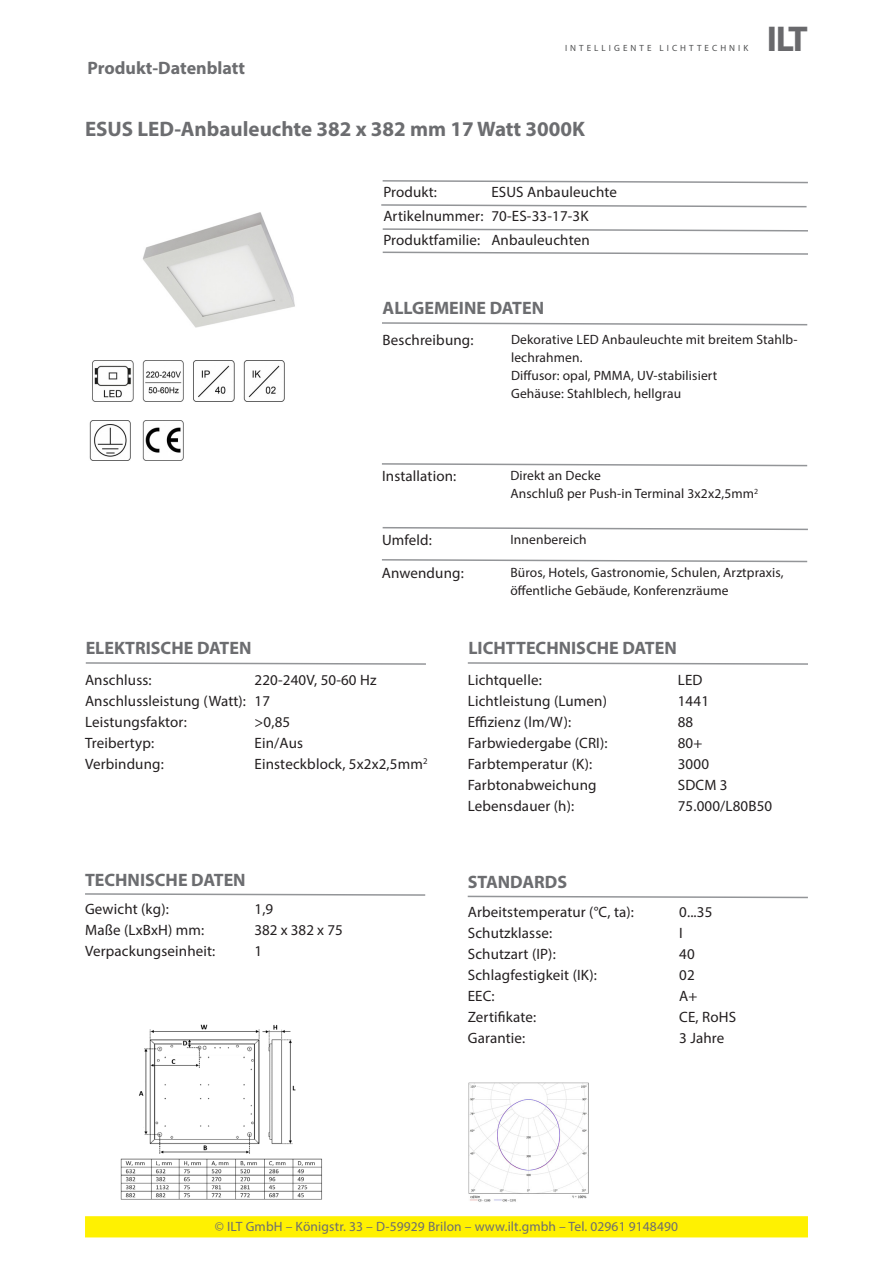
<style>
.page{position:relative;width:893px;height:1263px;background:#fff}
.page>*{position:absolute;margin:0;border:0;box-sizing:border-box;transform-origin:0 0}
.t1{font:700 36px "Myriad Pro";color:#69696c}
.Titel{font:700 21px "Myriad Pro";color:#6c6d70}
.Überschrift{font:700 18px "Myriad Pro";color:#6c6d70}
.Fließtext{font:15px "Myriad Pro";letter-spacing:.01em;color:#231f20}
.Fließtext-2{font:13.5px/18px "Myriad Pro";letter-spacing:.01em;color:#231f20}
.t2{font:13.5px "Myriad Pro";letter-spacing:.01em;color:#6c6d70}
.t3{font:9px "Myriad Pro";letter-spacing:.34em;color:#4e4f50}
</style>
<div class="page">
<img style="left:92px;top:361px;width:193px;height:40px">
<img style="left:142px;top:420px;width:42px;height:41px">
<svg style="left:381px;top:204px;width:426px;height:4px"></svg>
<svg style="left:382px;top:228px;width:426px;height:4px"></svg>
<svg style="left:382px;top:251px;width:426px;height:4px"></svg>
<svg style="left:382px;top:180px;width:426px;height:4px"></svg>
<svg style="left:382px;top:322px;width:426px;height:4px"></svg>
<svg style="left:382px;top:463px;width:426px;height:4px"></svg>
<svg style="left:382px;top:527px;width:426px;height:4px"></svg>
<svg style="left:382px;top:559px;width:426px;height:4px"></svg>
<svg style="left:467px;top:662px;width:341px;height:3px"></svg>
<svg style="left:85px;top:662px;width:341px;height:3px"></svg>
<svg style="left:85px;top:893px;width:341px;height:3px"></svg>
<svg style="left:467px;top:895px;width:341px;height:4px"></svg>
<img style="left:89px;top:420px;width:42px;height:41px">
<img style="left:143px;top:212px;width:152px;height:116px">
<img style="left:120px;top:1024px;width:202px;height:176px">
<img style="left:468px;top:1083px;width:120px;height:119px">
<div style="left:85px;top:1216px;width:723px;height:21px;background:#fff101;border:2px solid #fff101"></div>
<p class="Überschrift" style="left:87px;top:56px;width:159px">Produkt-Datenblatt</p>
<p class="t3" style="left:565px;top:43px;width:185px">INTELLIGENTE LICHTTECHNIK</p>
<p class="Titel" style="left:85px;top:115px;width:502px">ESUS LED-Anbauleuchte 382 x 382 mm 17 Watt 3000K</p>
<p class="Fließtext" style="left:383px;top:183px;width:55px">Produkt:</p>
<p class="Fließtext" style="left:491px;top:183px;width:127px">ESUS Anbauleuchte</p>
<p class="Fließtext" style="left:383px;top:207px;width:207px">Artikelnummer: 70-ES-33-17-3K</p>
<p class="Fließtext" style="left:383px;top:231px;width:208px">Produktfamilie: Anbauleuchten</p>
<h1 class="t1" style="left:767px;top:16px;width:43px">ILT</h1>
<p class="Überschrift" style="left:383px;top:297px;width:163px">ALLGEMEINE DATEN</p>
<p class="Fließtext-2" style="left:511px;top:330px;width:288px">Dekorative LED Anbauleuchte mit breitem Stahlb&shy;lechrahmen.</p>
<p class="Fließtext-2" style="left:511px;top:366px;width:208px">Diffusor: opal, PMMA, UV-stabilisiert</p>
<p class="Fließtext-2" style="left:511px;top:384px;width:172px">Gehäuse: Stahlblech, hellgrau</p>
<p class="Fließtext" style="left:383px;top:331px;width:92px">Beschreibung:</p>
<p class="Fließtext" style="left:382px;top:467px;width:76px">Installation:</p>
<p class="Fließtext-2" style="left:510px;top:467px;width:92px">Direkt an Decke</p>
<p class="Fließtext-2" style="left:510px;top:485px;width:249px">Anschluß per Push-in Terminal 3x2x2,5mm<sup>2</sup></p>
<p class="Fließtext" style="left:382px;top:531px;width:51px">Umfeld:</p>
<p class="Fließtext-2" style="left:510px;top:530px;width:78px">Innenbereich</p>
<p class="Fließtext" style="left:382px;top:564px;width:83px">Anwendung:</p>
<p class="Fließtext-2" style="left:510px;top:563px;width:275px">Büros, Hotels, Gastronomie, Schulen, Arztpraxis, öffentliche Gebäude, Konferenzräume</p>
<p class="Überschrift" style="left:86px;top:637px;width:167px">ELEKTRISCHE DATEN</p>
<p class="Überschrift" style="left:468px;top:637px;width:210px">LICHTTECHNISCHE DATEN</p>
<p class="Fließtext" style="left:85px;top:671px;width:68px">Anschluss:</p>
<p class="Fließtext" style="left:255px;top:671px;width:124px">220-240V, 50-60 Hz</p>
<p class="Fließtext" style="left:85px;top:692px;width:187px">Anschlussleistung (Watt): 17</p>
<p class="Fließtext" style="left:85px;top:713px;width:103px">Leistungsfaktor:</p>
<p class="Fließtext" style="left:255px;top:713px;width:37px">&gt;0,85</p>
<p class="Fließtext" style="left:85px;top:734px;width:71px">Treibertyp:</p>
<p class="Fließtext" style="left:255px;top:734px;width:50px">Ein/Aus</p>
<p class="Fließtext" style="left:85px;top:755px;width:80px">Verbindung:</p>
<p class="Fließtext" style="left:255px;top:755px;width:174px">Einsteckblock, 5x2x2,5mm<sup>2</sup></p>
<p class="Überschrift" style="left:85px;top:868px;width:162px">TECHNISCHE DATEN</p>
<p class="Fließtext" style="left:85px;top:900px;width:85px">Gewicht (kg):</p>
<p class="Fließtext" style="left:255px;top:900px;width:20px">1,9</p>
<p class="Fließtext" style="left:85px;top:921px;width:121px">Maße (LxBxH) mm:</p>
<p class="Fließtext" style="left:255px;top:921px;width:90px">382 x 382 x 75</p>
<p class="Fließtext" style="left:85px;top:942px;width:132px">Verpackungseinheit:</p>
<p class="Fließtext" style="left:255px;top:942px;width:9px">1</p>
<p class="Fließtext" style="left:468px;top:671px;width:76px">Lichtquelle:</p>
<p class="Fließtext" style="left:678px;top:671px;width:26px">LED</p>
<p class="Fließtext" style="left:468px;top:692px;width:141px">Lichtleistung (Lumen)</p>
<p class="Fließtext" style="left:678px;top:692px;width:33px">1441</p>
<p class="Fließtext" style="left:468px;top:713px;width:105px">Effizienz (lm/W):</p>
<p class="Fließtext" style="left:678px;top:713px;width:17px">88</p>
<p class="Fließtext" style="left:468px;top:734px;width:141px">Farbwiedergabe (CRI):</p>
<p class="Fließtext" style="left:678px;top:734px;width:26px">80+</p>
<p class="Fließtext" style="left:468px;top:755px;width:126px">Farbtemperatur (K):</p>
<p class="Fließtext" style="left:678px;top:755px;width:33px">3000</p>
<p class="Fließtext" style="left:468px;top:776px;width:130px">Farbtonabweichung</p>
<p class="Fließtext" style="left:678px;top:776px;width:51px">SDCM 3</p>
<p class="Fließtext" style="left:468px;top:797px;width:108px">Lebensdauer (h):</p>
<p class="Fließtext" style="left:678px;top:797px;width:96px">75.000/L80B50</p>
<p class="Überschrift" style="left:468px;top:870px;width:101px">STANDARDS</p>
<p class="Fließtext" style="left:468px;top:902px;width:168px">Arbeitstemperatur (°C, ta):</p>
<p class="Fließtext" style="left:679px;top:902px;width:35px">0...35</p>
<p class="Fließtext" style="left:468px;top:923px;width:86px">Schutzklasse:</p>
<p class="Fließtext" style="left:679px;top:923px;width:5px">I</p>
<p class="Fließtext" style="left:468px;top:944px;width:90px">Schutzart (IP):</p>
<p class="Fließtext" style="left:679px;top:944px;width:17px">40</p>
<p class="Fließtext" style="left:468px;top:965px;width:131px">Schlagfestigkeit (IK):</p>
<p class="Fließtext" style="left:679px;top:965px;width:17px">02</p>
<p class="Fließtext" style="left:468px;top:986px;width:29px">EEC:</p>
<p class="Fließtext" style="left:679px;top:986px;width:20px">A+</p>
<p class="Fließtext" style="left:468px;top:1007px;width:70px">Zertifikate:</p>
<p class="Fließtext" style="left:679px;top:1007px;width:58px">CE, RoHS</p>
<p class="Fließtext" style="left:468px;top:1028px;width:59px">Garantie:</p>
<p class="Fließtext" style="left:679px;top:1028px;width:47px">3 Jahre</p>
<p class="t2" style="left:215px;top:1218px;width:465px">© ILT GmbH – Königstr. 33 – D-59929 Brilon – www.ilt.gmbh – Tel. 02961 9148490</p>
</div>
